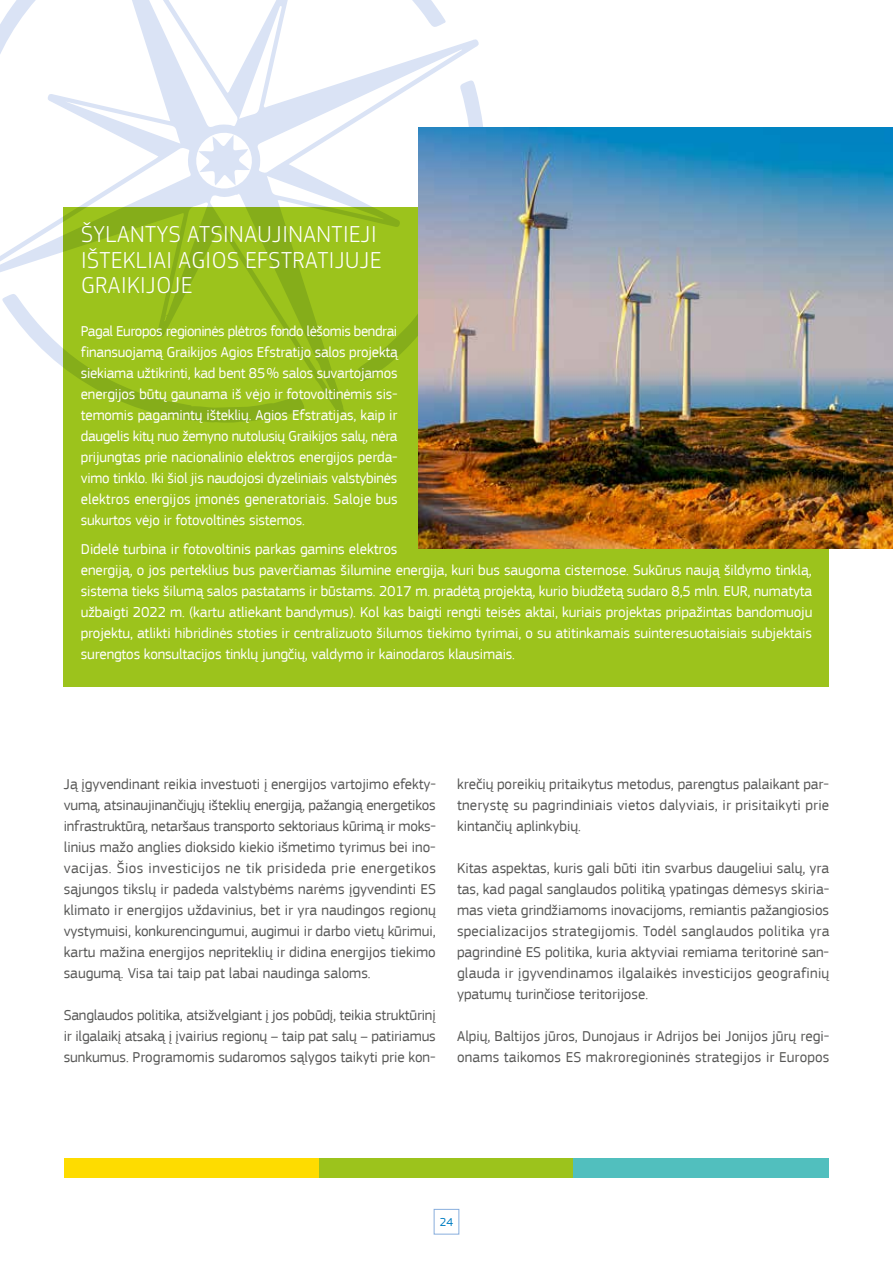
<style>
.page{position:relative;width:893px;height:1263px;background:#fff}
.page>*{position:absolute;margin:0;border:0;box-sizing:border-box;transform-origin:0 0}
.t1{font:300 24px/25.5px "EC Square Sans Pro";letter-spacing:.02em;color:#fff}
.t2{font:15px/21px "EC Square Sans Pro";color:#575756;text-align:justify}
.t3{font:15px/21px "EC Square Sans Pro";letter-spacing:-.005em;color:#fff;text-align:justify}
.t4{font:12px "EC Square Sans Pro";color:#007ec3}
</style>
<div class="page">
<div style="left:434px;top:1209px;width:25px;height:25px;border:1px solid #88aedd"></div>
<svg style="left:0;top:0;width:479px;height:293px"></svg>
<svg style="left:0;top:0;width:92px;height:242px"></svg>
<svg style="left:356px;top:79px;width:145px;height:128px"></svg>
<svg style="left:142px;top:0;width:304px;height:29px"></svg>
<svg style="left:2px;top:293px;width:62px;height:130px"></svg>
<svg style="left:198px;top:135px;width:52px;height:51px"></svg>
<div style="left:64px;top:207px;width:765px;height:480px;background:#9cc31c"></div>
<div style="left:64px;top:1159px;width:255px;height:19px;background:#fedc00"></div>
<div style="left:319px;top:1159px;width:255px;height:19px;background:#9cc31c"></div>
<div style="left:574px;top:1159px;width:255px;height:19px;background:#51bfbe"></div>
<img style="left:419px;top:128px;width:474px;height:421px">
<h1 class="t1" style="left:81px;top:221px;width:302px">ŠYLANTYS ATSINAUJINANTIEJI<br>IŠTEKLIAI AGIOS EFSTRATIJUJE<br>GRAIKIJOJE</h1>
<p class="t3" style="left:81px;top:320px;width:319px">Pagal Europos regioninės plėtros fondo lėšomis bendrai finansuojamą Graikijos Agios Efstratijo salos projektą siekiama užtikrinti, kad bent 85% salos suvartojamos energijos būtų gaunama iš vėjo ir fotovoltinėmis sis&shy;temomis pagamintų išteklių. Agios Efstratijas, kaip ir daugelis kitų nuo žemyno nutolusių Graikijos salų, nėra prijungtas prie nacionalinio elektros energijos perda&shy;vimo tinklo. Iki šiol jis naudojosi dyzeliniais valstybinės elektros energijos įmonės generatoriais. Saloje bus sukurtos vėjo ir fotovoltinės sistemos.</p>
<p class="t3" style="left:81px;top:539px;width:733px;text-align:left">Didelė turbina ir fotovoltinis parkas gamins elektros<br>energiją, o jos perteklius bus paverčiamas šilumine energija, kuri bus saugoma cisternose. Sukūrus naują šildymo tinklą, sistema tieks šilumą salos pastatams ir būstams. 2017 m. pradėtą projektą, kurio biudžetą sudaro 8,5 mln. EUR, numatyta užbaigti 2022 m. (kartu atliekant bandymus). Kol kas baigti rengti teisės aktai, kuriais projektas pripažintas bandomuoju projektu, atlikti hibridinės stoties ir centralizuoto šilumos tiekimo tyrimai, o su atitinkamais suinteresuotaisiais subjektais surengtos konsultacijos tinklų jungčių, valdymo ir kainodaros klausimais.</p>
<p class="t2" style="left:64px;top:774px;width:374px">Ją įgyvendinant reikia investuoti į energijos vartojimo efekty&shy;vumą, atsinaujinančiųjų išteklių energiją, pažangią energetikos infrastruktūrą, netaršaus transporto sektoriaus kūrimą ir moks&shy;linius mažo anglies dioksido kiekio išmetimo tyrimus bei ino&shy;vacijas. Šios investicijos ne tik prisideda prie energetikos sąjungos tikslų ir padeda valstybėms narėms įgyvendinti ES klimato ir energijos uždavinius, bet ir yra naudingos regionų vystymuisi, konkurencingumui, augimui ir darbo vietų kūrimui, kartu mažina energijos nepriteklių ir didina energijos tiekimo saugumą. Visa tai taip pat labai naudinga saloms.</p>
<p class="t2" style="left:64px;top:1005px;width:373px">Sanglaudos politika, atsižvelgiant į jos pobūdį, teikia struktūrinį ir ilgalaikį atsaką į įvairius regionų – taip pat salų – patiriamus sunkumus. Programomis sudaromos sąlygos taikyti prie kon-</p>
<p class="t2" style="left:457px;top:774px;width:374px">krečių poreikių pritaikytus metodus, parengtus palaikant par&shy;tnerystę su pagrindiniais vietos dalyviais, ir prisitaikyti prie kintančių aplinkybių.</p>
<p class="t2" style="left:457px;top:858px;width:374px">Kitas aspektas, kuris gali būti itin svarbus daugeliui salų, yra tas, kad pagal sanglaudos politiką ypatingas dėmesys skiria&shy;mas vieta grindžiamoms inovacijoms, remiantis pažangiosios specializacijos strategijomis. Todėl sanglaudos politika yra pagrindinė ES politika, kuria aktyviai remiama teritorinė san&shy;glauda ir įgyvendinamos ilgalaikės investicijos geografinių ypatumų turinčiose teritorijose.</p>
<p class="t2" style="left:457px;top:1026px;width:374px">Alpių, Baltijos jūros, Dunojaus ir Adrijos bei Jonijos jūrų regi&shy;onams taikomos ES makroregioninės strategijos ir Europos</p>
<p class="t4" style="left:440px;top:1215px;width:15px">24</p>
</div>
